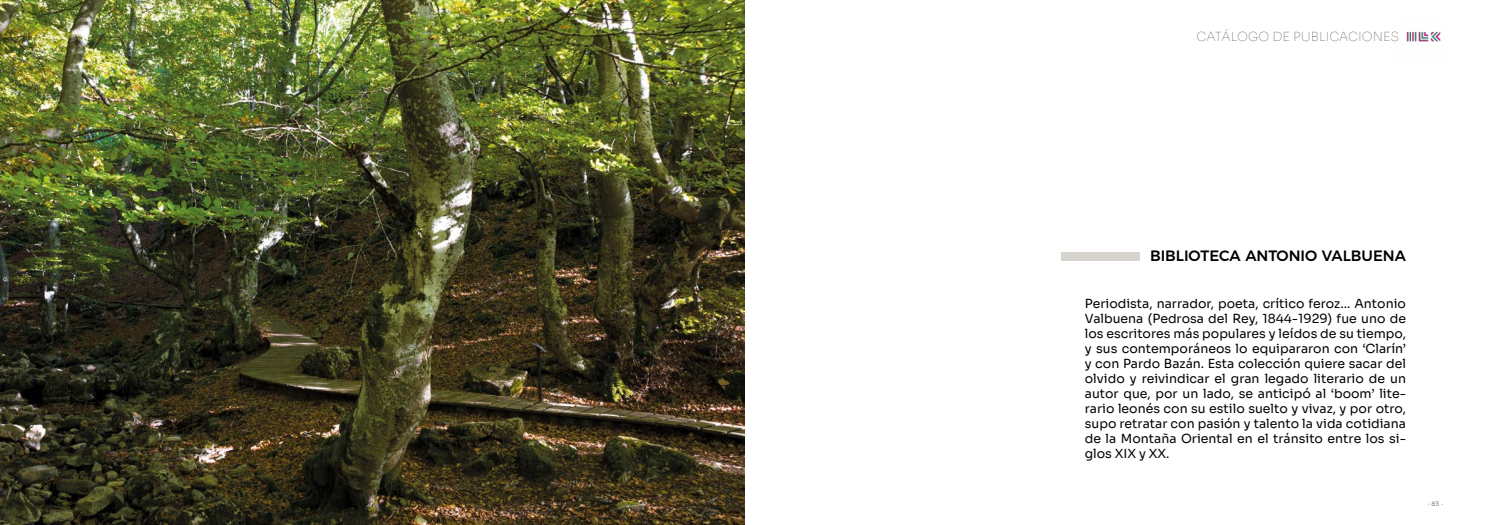
<style>
.page{position:relative;width:1489px;height:525px;background:#fff}
.page>*{position:absolute;margin:0;border:0;box-sizing:border-box;transform-origin:0 0}
.t1{font:500 15px "Montserrat";color:#000}
.t2{font:12.5px/15px "Sora";color:#000;text-align:justify}
.t3{font:100 12.5px "Sora";color:#646363}
.t4{font:300 6.25px "Montserrat Alternates";color:#575756}
</style>
<div class="page">
<img style="left:1406px;top:31px;width:35px;height:11px">
<img style="left:0;top:0;width:744px;height:524px">
<div style="left:1061px;top:252px;width:78px;height:9px;background:#d7d3ce"></div>
<p class="t3" style="left:1196px;top:26px;width:204px">CATÁLOGO DE PUBLICACIONES</p>
<p class="t1" style="left:1149px;top:244px;width:257px">BIBLIOTECA ANTONIO VALBUENA</p>
<p class="t2" style="left:1084px;top:294px;width:323px">Periodista, narrador, poeta, crítico feroz… Antonio Valbuena (Pedrosa del Rey, 1844-1929) fue uno de los escritores más populares y leídos de su tiempo, y sus contemporáneos lo equipararon con ‘Clarín’ y con Pardo Bazán. Esta colección quiere sacar del olvido y reivindicar el gran legado literario de un autor que, por un lado, se anticipó al ‘boom’ lite&shy;rario leonés con su estilo suelto y vivaz, y por otro, supo retratar con pasión y talento la vida cotidiana de la Montaña Oriental en el tránsito entre los si&shy;glos XIX y XX.</p>
<p class="t4" style="left:1427px;top:499px;width:18px">- 83 -</p>
</div>
